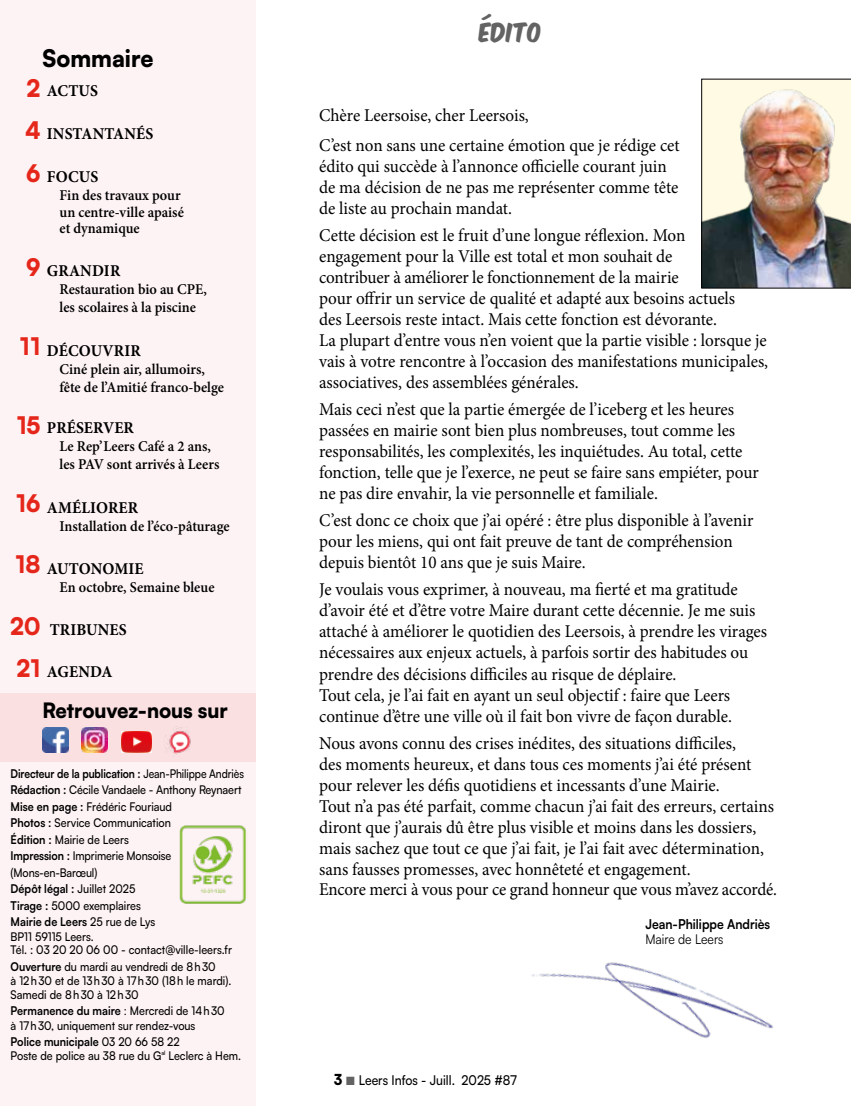
<style>
.page{position:relative;width:851px;height:1106px;background:#fff}
.page>*{position:absolute;margin:0;border:0;box-sizing:border-box;transform-origin:0 0}
.t1{font:900 24px "Satoshi";letter-spacing:-.005em;color:#e5271b;scale:.95 1}
.t2{font:900 24px "Satoshi";color:#000;scale:.95 1}
.t3{font:22.5px "Komika Title Axis";letter-spacing:.025em;color:#646363;scale:.9 1}
.t4{font:900 21px "Satoshi";letter-spacing:-.01em;color:#000;scale:.95 1}
.t5{font:18px/21px "Minion Pro";color:#000;scale:.95 1}
.t6{font:700 16.5px "Minion Pro";letter-spacing:.01em;color:#000;scale:.95 1}
.t7{font:600 15px/18px "Minion Pro";color:#000;scale:.95 1}
.t8{font:500 13.5px "Satoshi";color:#000;scale:.9 1}
.t9{font:700 13.5px "Satoshi";color:#000;scale:.9 1}
.t10{font:13.5px "Satoshi";color:#000;scale:.9 1}
.t11{font:500 12px/16.5px "Satoshi";color:#000;scale:.86 1}
.t12{font:500 12px/13.5px "Satoshi";color:#000;scale:.9 1}
.s1{font-family:"Satoshi";font-weight:900;font-size:24px;color:#e5271b}
.s2{font-weight:700}
.s3{font-weight:400}
.s4{font-weight:900;font-size:15px}
.s5{color:#646363}
</style>
<div class="page">
<div style="left:0;top:0;width:255px;height:1106px;background:#fef3f4"></div>
<div style="left:0;top:693px;width:255px;height:68px;background:#fbe0e2"></div>
<img style="left:43px;top:727px;width:25px;height:26px">
<img style="left:121px;top:731px;width:30px;height:22px">
<img style="left:165px;top:727px;width:26px;height:30px">
<img style="left:82px;top:727px;width:25px;height:26px">
<img style="left:701px;top:79px;width:149px;height:209px">
<img style="left:531px;top:962px;width:242px;height:76px">
<img style="left:179px;top:825px;width:67px;height:79px">
<h1 class="t2" style="left:43px;top:40px;width:118px">Sommaire</h1>
<p class="t6" style="left:27px;top:80px;width:77px"><span class="s1">2</span> ACTUS</p>
<p class="t6" style="left:25px;top:122px;width:136px"><span class="s1">4</span> INSTANTANÉS</p>
<p class="t6" style="left:47px;top:165px;width:56px">FOCUS</p>
<p class="t7" style="left:60px;top:187px;width:132px;line-height:16.5px">Fin des travaux pour un centre-ville apaisé et dynamique</p>
<h1 class="t1" style="left:26px;top:155px;width:17px">6</h1>
<h1 class="t1" style="left:26px;top:249px;width:17px">9</h1>
<p class="t6" style="left:47px;top:259px;width:79px">GRANDIR</p>
<p class="t7" style="left:60px;top:280px;width:156px">Restauration bio au CPE, les scolaires à la piscine</p>
<h1 class="t1" style="left:20px;top:328px;width:23px">11</h1>
<p class="t6" style="left:47px;top:339px;width:100px">DÉCOUVRIR</p>
<p class="t7" style="left:60px;top:360px;width:174px">Ciné plein air, allumoirs, fête de l’Amitié franco-belge</p>
<h1 class="t1" style="left:17px;top:407px;width:26px">15</h1>
<p class="t6" style="left:47px;top:416px;width:93px">PRÉSERVER</p>
<p class="t7" style="left:60px;top:437px;width:170px">Le Rep’Leers Café a 2 ans, les PAV sont arrivés à Leers</p>
<h1 class="t1" style="left:16px;top:484px;width:27px">16</h1>
<p class="t6" style="left:47px;top:496px;width:98px">AMÉLIORER</p>
<p class="t7" style="left:60px;top:517px;width:180px">Installation de l’éco-pâturage</p>
<h1 class="t1" style="left:16px;top:546px;width:28px">18</h1>
<p class="t6" style="left:47px;top:557px;width:103px">AUTONOMIE</p>
<p class="t7" style="left:60px;top:578px;width:164px">En octobre, Semaine bleue</p>
<p class="t6" style="left:10px;top:618px;width:124px"><span class="s1">20</span> TRIBUNES</p>
<p class="t6" style="left:16px;top:660px;width:103px"><span class="s1">21</span> AGENDA</p>
<p class="t4" style="left:43px;top:694px;width:197px">Retrouvez-nous sur</p>
<p class="t11" style="left:11px;top:764px;width:273px"><span class="s2">Directeur de la publication :</span> Jean-Philippe Andriès<br><span class="s2">Rédaction :</span> Cécile Vandaele - Anthony Reynaert<br><span class="s2">Mise en page :</span> Frédéric Fouriaud<br><span class="s2">Photos :</span> Service Communication<br><span class="s2">Édition :</span> Mairie de Leers<br><span class="s2">Impression :</span> Imprimerie Monsoise (Mons-en-Barœul)<br><span class="s2">Dépôt légal :</span> Juillet 2025<br><span class="s2">Tirage :</span> 5000 exemplaires<br><span class="s2">Mairie de Leers</span> 25 rue de Lys</p>
<p class="t12" style="left:11px;top:929px;width:247px">BP11 59115 Leers.<br>Tél. : 03 20 20 06 00 - contact@ville-leers.fr</p>
<p class="t12" style="left:11px;top:958px;width:247px;line-height:14px"><span class="s2">Ouverture</span> du mardi au vendredi de 8h30<br>à 12h30 et de 13h30 à 17h30 (18h le mardi).<br>Samedi de 8h30 à 12h30</p>
<p class="t12" style="left:11px;top:1003px;width:239px;line-height:14.4px"><span class="s2">Permanence du maire</span> <span class="s3">:</span> Mercredi de 14h30 à 17h30, uniquement sur rendez-vous</p>
<p class="t12" style="left:11px;top:1034px;width:258px"><span class="s2">Police municipale</span> 03 20 66 58 22<br>Poste de police au 38 rue du G<sup>al</sup> Leclerc à Hem.</p>
<p class="t3" style="left:479px;top:21px;width:71px">Édito</p>
<p class="t5" style="left:319px;top:100px;width:381px;line-height:30px">Chère Leersoise, cher Leersois,<br>C’est non sans une certaine émotion que je rédige cet</p>
<p class="t5" style="left:319px;top:156px;width:379px">édito qui succède à l’annonce officielle courant juin de ma décision de ne pas me représenter comme tête de liste au prochain mandat.</p>
<p class="t5" style="left:319px;top:225px;width:474px">Cette décision est le fruit d’une longue réflexion. Mon engagement pour la Ville est total et mon souhait de<br>contribuer à améliorer le fonctionnement de la mairie<br>pour offrir un service de qualité et adapté aux besoins actuels<br>des Leersois reste intact. Mais cette fonction est dévorante.<br>La plupart d’entre vous n’en voient que la partie visible : lorsque je vais à votre rencontre à l’occasion des manifestations municipales, associatives, des assemblées générales.</p>
<p class="t5" style="left:319px;top:399px;width:464px">Mais ceci n’est que la partie émergée de l’iceberg et les heures passées en mairie sont bien plus nombreuses, tout comme les responsabilités, les complexités, les inquiétudes. Au total, cette fonction, telle que je l’exerce, ne peut se faire sans empiéter, pour ne pas dire envahir, la vie personnelle et familiale.</p>
<p class="t5" style="left:319px;top:510px;width:458px">C’est donc ce choix que j’ai opéré : être plus disponible à l’avenir pour les miens, qui ont fait preuve de tant de compréhension depuis bientôt 10 ans que je suis Maire.</p>
<p class="t5" style="left:319px;top:579px;width:473px">Je voulais vous exprimer, à nouveau, ma fierté et ma gratitude d’avoir été et d’être votre Maire durant cette décennie. Je me suis attaché à améliorer le quotidien des Leersois, à prendre les virages nécessaires aux enjeux actuels, à parfois sortir des habitudes ou prendre des décisions difficiles au risque de déplaire.<br>Tout cela, je l’ai fait en ayant un seul objectif : faire que Leers continue d’être une ville où il fait bon vivre de façon durable.</p>
<p class="t5" style="left:319px;top:732px;width:483px">Nous avons connu des crises inédites, des situations difficiles,<br>des moments heureux, et dans tous ces moments j’ai été présent pour relever les défis quotidiens et incessants d’une Mairie.<br>Tout n’a pas été parfait, comme chacun j’ai fait des erreurs, certains diront que j’aurais dû être plus visible et moins dans les dossiers, mais sachez que tout ce que j’ai fait, je l’ai fait avec détermination, sans fausses promesses, avec honnêteté et engagement.<br>Encore merci à vous pour ce grand honneur que vous m’avez accordé.</p>
<p class="t8" style="left:334px;top:1070px;width:204px"><span class="s4">3</span> <span class="s5">■</span> Leers Infos - Juill. 2025 #87</p>
<p class="t9" style="left:645px;top:913px;width:140px">Jean-Philippe Andriès</p>
<p class="t10" style="left:645px;top:929px;width:88px">Maire de Leers</p>
</div>
